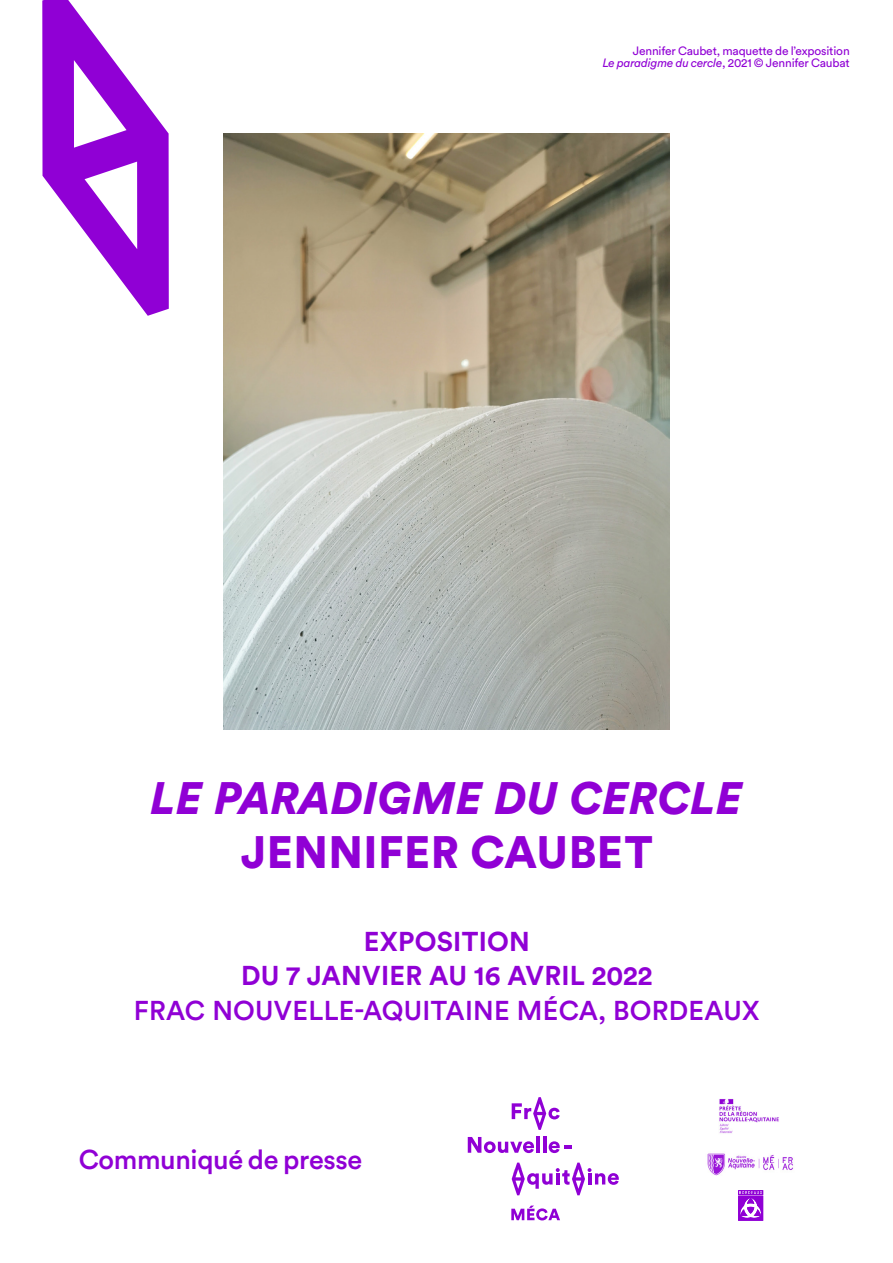
<style>
.page{position:relative;width:893px;height:1263px;background:#fff}
.page>*{position:absolute;margin:0;border:0;box-sizing:border-box;transform-origin:0 0}
.Gros-titre{font:italic 900 45px "Circular Std";letter-spacing:.01em;color:#9000d5}
.Gros-titre-2{font:900 45px "Circular Std";letter-spacing:.01em;color:#9000d5}
.Gros-titre-3{font:500 27px "Circular Std";letter-spacing:.005em;color:#9000d5}
.Gros-titre-4{font:700 27px "Circular Std";letter-spacing:.01em;color:#9000d5}
.t1{font:12px "Circular Std";letter-spacing:-.015em;color:#9000d5}
.s1{font-style:italic}
</style>
<div class="page">
<img style="left:223px;top:134px;width:447px;height:595px">
<svg style="left:511px;top:1205px;width:49px;height:15px"></svg>
<svg style="left:512px;top:1097px;width:48px;height:33px"></svg>
<svg style="left:468px;top:1137px;width:66px;height:16px"></svg>
<hr style="left:536px;top:1136px;width:4px;height:17px;background:#9000d5">
<hr style="left:543px;top:1136px;width:3px;height:17px;background:#9000d5">
<svg style="left:549px;top:1141px;width:23px;height:12px"></svg>
<svg style="left:512px;top:1162px;width:107px;height:33px"></svg>
<svg style="left:42px;top:0;width:127px;height:316px"></svg>
<svg style="left:738px;top:1190px;width:25px;height:31px"></svg>
<img style="left:719px;top:1099px;width:60px;height:35px">
<img style="left:707px;top:1153px;width:86px;height:23px">
<p class="t1" style="left:633px;top:44px;width:218px">Jennifer Caubet, maquette de l’exposition</p>
<p class="t1" style="left:603px;top:56px;width:248px"><span class="s1">Le paradigme du cercle</span>, 2021 © Jennifer Caubat</p>
<p class="Gros-titre" style="left:151px;top:768px;width:593px">LE PARADIGME DU CERCLE</p>
<p class="Gros-titre-2" style="left:241px;top:822px;width:414px">JENNIFER CAUBET</p>
<p class="Gros-titre-4" style="left:364px;top:924px;width:168px">EXPOSITION</p>
<p class="Gros-titre-4" style="left:241px;top:958px;width:413px">DU 7 JANVIER AU 16 AVRIL 2022</p>
<p class="Gros-titre-3" style="left:134px;top:993px;width:627px">FRAC NOUVELLE-AQUITAINE MÉCA, BORDEAUX</p>
<p class="Gros-titre-3" style="left:79px;top:1142px;width:285px">Communiqué de presse</p>
</div>
